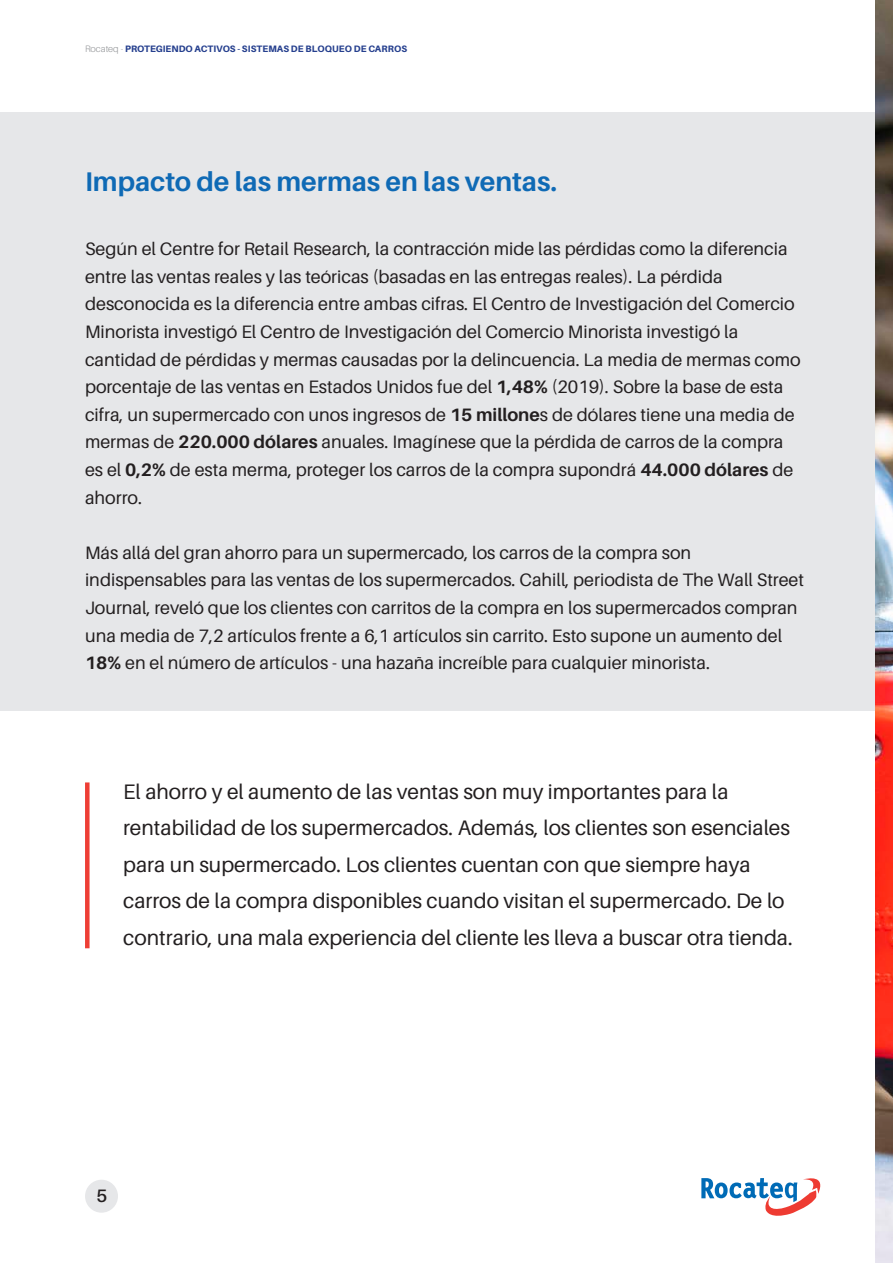
<style>
.page{position:relative;width:893px;height:1263px;background:#fff}
.page>*{position:absolute;margin:0;border:0;box-sizing:border-box;transform-origin:0 0}
.t1{font:700 27px "Aileron";color:#0f6ab5}
.t2{font:21px/36.6px "Aileron";color:#231f20}
.t3{font:18px/27.6px "Aileron";color:#231f20}
.t4{font:600 18px "Aileron";color:#231f20}
.t5{font:800 9.3px "Aileron";color:#253f8e}
.s1{font-weight:300;color:#939598}
.s2{font-weight:700}
</style>
<div class="page">
<div style="left:0;top:113px;width:893px;height:598px;background:#e6e7e9"></div>
<svg style="left:701px;top:1178px;width:120px;height:38px"></svg>
<div style="left:85px;top:1180px;width:33px;height:33px;background:#e6e7e9;border-radius:50%"></div>
<img style="left:876px;top:0;width:17px;height:1263px">
<div style="left:85px;top:782px;width:5px;height:166px;background:#ee3e35"></div>
<p class="t5" style="left:85px;top:43px;width:324px"><span class="s1">Rocateq -</span> PROTEGIENDO ACTIVOS - SISTEMAS DE BLOQUEO DE CARROS</p>
<p class="t1" style="left:85px;top:166px;width:474px">Impacto de las mermas en las ventas.</p>
<p class="t3" style="left:85px;top:235px;width:704px">Según el Centre for Retail Research, la contracción mide las pérdidas como la diferencia</p>
<p class="t3" style="left:85px;top:263px;width:717px">entre las ventas reales y las teóricas (basadas en las entregas reales). La pérdida desconocida es la diferencia entre ambas cifras. El Centro de Investigación del Comercio Minorista investigó El Centro de Investigación del Comercio Minorista investigó la cantidad de pérdidas y mermas causadas por la delincuencia. La media de mermas como porcentaje de las ventas en Estados Unidos fue del <span class="s2">1,48%</span> (2019). Sobre la base de esta cifra, un supermercado con unos ingresos de <span class="s2">15 millone</span>s de dólares tiene una media de mermas de <span class="s2">220.000 dólares</span> anuales. Imagínese que la pérdida de carros de la compra es el <span class="s2">0,2%</span> de esta merma, proteger los carros de la compra supondrá <span class="s2">44.000 dólares</span> de ahorro.</p>
<p class="t3" style="left:85px;top:539px;width:720px">Más allá del gran ahorro para un supermercado, los carros de la compra son indispensables para las ventas de los supermercados. Cahill, periodista de The Wall Street Journal, reveló que los clientes con carritos de la compra en los supermercados compran una media de 7,2 artículos frente a 6,1 artículos sin carrito. Esto supone un aumento del <span class="s2">18%</span> en el número de artículos - una hazaña increíble para cualquier minorista.</p>
<p class="t2" style="left:123px;top:773px;width:671px">El ahorro y el aumento de las ventas son muy importantes para la rentabilidad de los supermercados. Además, los clientes son esenciales para un supermercado. Los clientes cuentan con que siempre haya carros de la compra disponibles cuando visitan el supermercado. De lo contrario, una mala experiencia del cliente les lleva a buscar otra tienda.</p>
<p class="t4" style="left:96px;top:1186px;width:12px">5</p>
</div>
